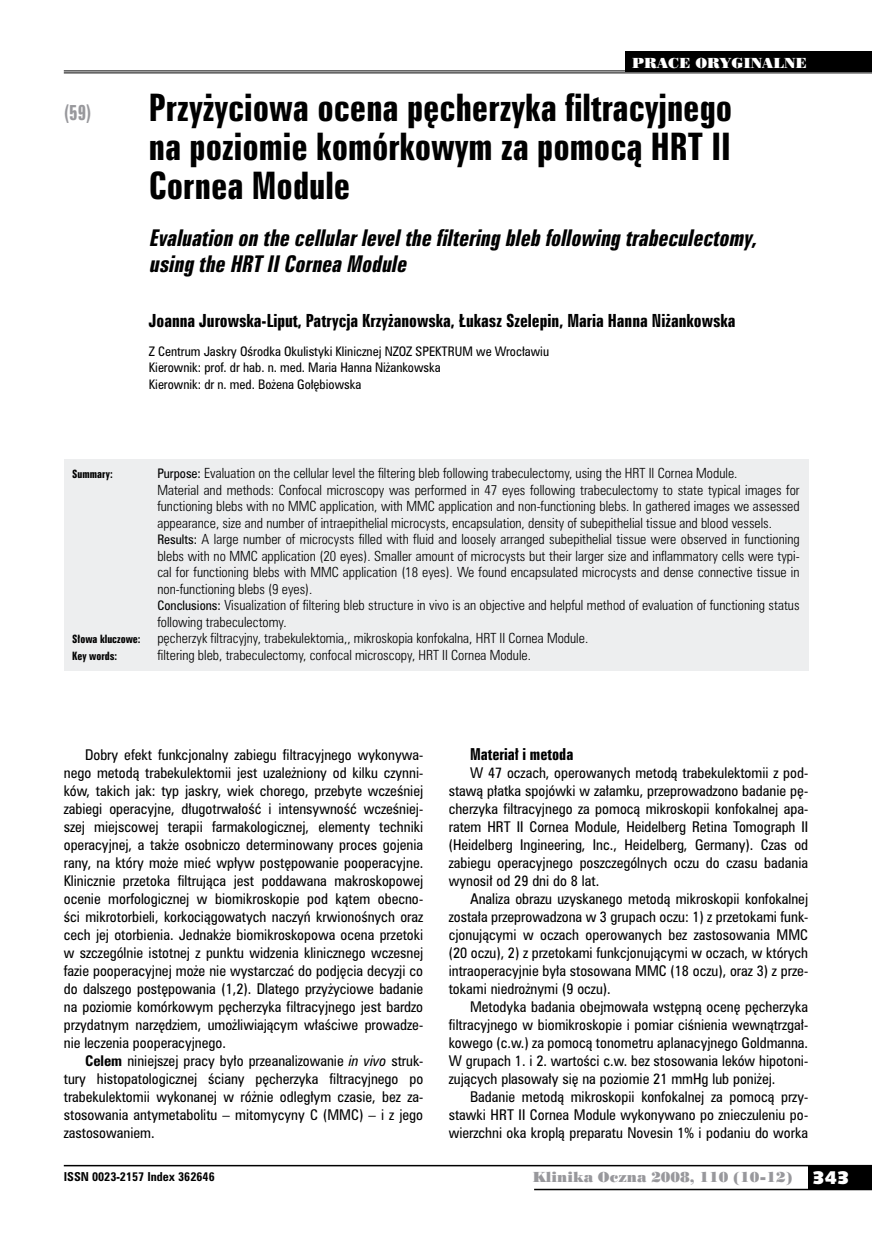
<style>
.page{position:relative;width:872px;height:1234px;background:#fff}
.page>*{position:absolute;margin:0;border:0;box-sizing:border-box;transform-origin:0 0}
.t1{font:34.5px/39px "Zurich Bd X Cn PL";color:#000;text-align:justify}
.t2{font:italic 21px/25.5px "Zurich Bd X Cn PL";color:#000}
.t3{font:19.5px "Zurich Bd X Cn PL";color:#98989c;scale:.9 1}
.t4{font:16.5px "Zurich Bd X Cn PL";color:#000}
.t5{font:15px "Zurich Bd X Cn PL";color:#000}
.t6{font:13.5px/18px "Zurich Cn PL";color:#000;text-align:justify}
.t7{font:13.5px "Poster Bodoni PL";color:#98989c}
.t8{font:13.5px "Poster Bodoni PL";color:#fff}
.t9{font:12.75px/16.5px "Zurich Lt Cn PL";color:#000}
.t10{font:12px/16.5px "Zurich Cn PL";color:#000}
.t11{font:700 11.25px "Zurich Cn PL";color:#000}
.t12{font:10.5px "Zurich Bd X Cn PL";color:#000}
.s1{font-family:"Zurich Cn PL";font-size:12px}
.s2{font-weight:700}
.s3{font-style:italic}
.s4{font-family:"Humanst 531 U Blk PL";font-size:18px;color:#fff}
</style>
<div class="page">
<div style="left:808px;top:1165px;width:64px;height:24px;background:#000"></div>
<hr style="left:64px;top:1164px;width:808px;height:2px;background:#000">
<hr style="left:534px;top:1188px;width:338px;height:1px;background:#000">
<div style="left:64px;top:459px;width:744px;height:212px;background:#edeeef"></div>
<hr style="left:64px;top:70px;width:808px;height:1px;background:#000">
<hr style="left:64px;top:72px;width:808px;height:1px;background:#000">
<div style="left:625px;top:51px;width:247px;height:21px;background:#000"></div>
<h3 class="t3" style="left:64px;top:100px;width:32px">(59)</h3>
<p class="t8" style="left:632px;top:54px;width:176px">PRACE ORYGINALNE</p>
<h1 class="t1" style="left:149px;top:88px;width:585px">Przyżyciowa ocena pęcherzyka filtracyjnego na poziomie komórkowym za pomocą HRT II Cornea Module</h1>
<h2 class="t2" style="left:149px;top:225px;width:614px">Evaluation on the cellularlevelthe filteringblebfollowingtrabeculectomy, usingthe HRTIICorneaModule</h2>
<p class="t4" style="left:149px;top:309px;width:588px">Joanna Jurowska-Liput, Patrycja Krzyżanowska, Łukasz Szelepin, Maria Hanna Niżankowska</p>
<p class="t10" style="left:149px;top:343px;width:402px">Z Centrum Jaskry Ośrodka Okulistyki Klinicznej NZOZ SPEKTRUM we Wrocławiu<br>Kierownik: prof. dr hab. n. med. Maria Hanna Niżankowska<br>Kierownik: dr n. med. Bożena Gołębiowska</p>
<p class="t12" style="left:72px;top:467px;width:42px">Summary:</p>
<p class="t9" style="left:157px;top:465px;width:644px"><span class="s1">Purpose:</span> Evaluation on the cellular level the filtering bleb following trabeculectomy, using the HRT II Cornea Module.<br>Material and methods: Confocal microscopy was performed in 47 eyes following trabeculectomy to state typical images for functioning blebs with no MMC application, with MMC application and non-functioning blebs. In gathered images we assessed appearance, size and number of intraepithelial microcysts, encapsulation, density of subepithelial tissue and blood vessels.<br><span class="s1">Results:</span> A large number of microcysts filled with fluid and loosely arranged subepithelial tissue were observed in functioning blebs with no MMC application (20 eyes). Smaller amount of microcysts but their larger size and inflammatory cells were typi&shy;cal for functioning blebs with MMC application (18 eyes). We found encapsulated microcysts and dense connective tissue in non-functioning blebs (9 eyes).<br><span class="s1">Conclusions:</span> Visualization of filtering bleb structure in vivo is an objective and helpful method of evaluation of functioning status following trabeculectomy.</p>
<p class="t12" style="left:72px;top:632px;width:70px">Słowa kluczowe:</p>
<p class="t9" style="left:157px;top:630px;width:432px">pęcherzyk filtracyjny, trabekulektomia,, mikroskopia konfokalna, HRT II Cornea Module.</p>
<p class="t12" style="left:72px;top:648px;width:46px">Key words:</p>
<p class="t9" style="left:157px;top:646px;width:375px">filtering bleb, trabeculectomy, confocal microscopy, HRT II Cornea Module.</p>
<p class="t6" style="left:64px;top:745px;width:361px;text-indent:21px">Dobry efekt funkcjonalny zabiegu filtracyjnego wykonywa&shy;nego metodą trabekulektomii jest uzależniony od kilku czynni&shy;ków, takich jak: typ jaskry, wiek chorego, przebyte wcześniej zabiegi operacyjne, długotrwałość i intensywność wcześniej&shy;szej miejscowej terapii farmakologicznej, elementy techniki operacyjnej, a także osobniczo determinowany proces gojenia rany, na który może mieć wpływ postępowanie pooperacyjne.<br>Klinicznie przetoka filtrująca jest poddawana makroskopowej ocenie morfologicznej w biomikroskopie pod kątem obecno&shy;ści mikrotorbieli, korkociągowatych naczyń krwionośnych oraz cech jej otorbienia. Jednakże biomikroskopowa ocena przetoki w szczególnie istotnej z punktu widzenia klinicznego wczesnej fazie pooperacyjnej może nie wystarczać do podjęcia decyzji co do dalszego postępowania (1,2). Dlatego przyżyciowe badanie na poziomie komórkowym pęcherzyka filtracyjnego jest bardzo przydatnym narzędziem, umożliwiającym właściwe prowadze&shy;nie leczenia pooperacyjnego.</p>
<p class="t6" style="left:64px;top:1051px;width:361px;text-indent:21px"><span class="s2">Celem</span> niniejszej pracy było przeanalizowanie <span class="s3">in vivo</span> struk&shy;tury histopatologicznej ściany pęcherzyka filtracyjnego po trabekulektomii wykonanej w różnie odległym czasie, bez za&shy;stosowania antymetabolitu – mitomycyny C (MMC) – i z jego zastosowaniem.</p>
<p class="t5" style="left:470px;top:744px;width:105px">Materiał i metoda</p>
<p class="t6" style="left:449px;top:763px;width:361px;text-indent:21px">W 47 oczach, operowanych metodą trabekulektomii z pod&shy;stawą płatka spojówki w załamku, przeprowadzono badanie pę&shy;cherzyka filtracyjnego za pomocą mikroskopii konfokalnej apa&shy;ratem HRT II Cornea Module, Heidelberg Retina Tomograph II (Heidelberg Ingineering, Inc., Heidelberg, Germany). Czas od zabiegu operacyjnego poszczególnych oczu do czasu badania wynosił od 29 dni do 8 lat.</p>
<p class="t6" style="left:449px;top:889px;width:361px;text-indent:21px">Analiza obrazu uzyskanego metodą mikroskopii konfokalnej została przeprowadzona w 3 grupach oczu: 1) z przetokami funk&shy;cjonującymi w oczach operowanych bez zastosowania MMC (20 oczu), 2) z przetokami funkcjonującymi w oczach, w których intraoperacyjnie była stosowana MMC (18 oczu), oraz 3) z prze&shy;tokami niedrożnymi (9 oczu).</p>
<p class="t6" style="left:449px;top:997px;width:361px;text-indent:21px">Metodyka badania obejmowała wstępną ocenę pęcherzyka filtracyjnego w biomikroskopie i pomiar ciśnienia wewnątrzgał&shy;kowego (c.w.) za pomocą tonometru aplanacyjnego Goldmanna.<br>W grupach 1. i 2. wartości c.w. bez stosowania leków hipotoni&shy;zujących plasowały się na poziomie 21 mmHg lub poniżej.</p>
<p class="t6" style="left:449px;top:1087px;width:361px;text-indent:21px">Badanie metodą mikroskopii konfokalnej za pomocą przy&shy;stawki HRT II Cornea Module wykonywano po znieczuleniu po&shy;wierzchni oka kroplą preparatu Novesin 1% i podaniu do worka</p>
<p class="t11" style="left:64px;top:1168px;width:152px">ISSN 0023-2157 Index 362646</p>
<p class="t7" style="left:532px;top:1168px;width:318px">Klinika Oczna 2008, 110 (10-12) <span class="s4">343</span></p>
</div>
